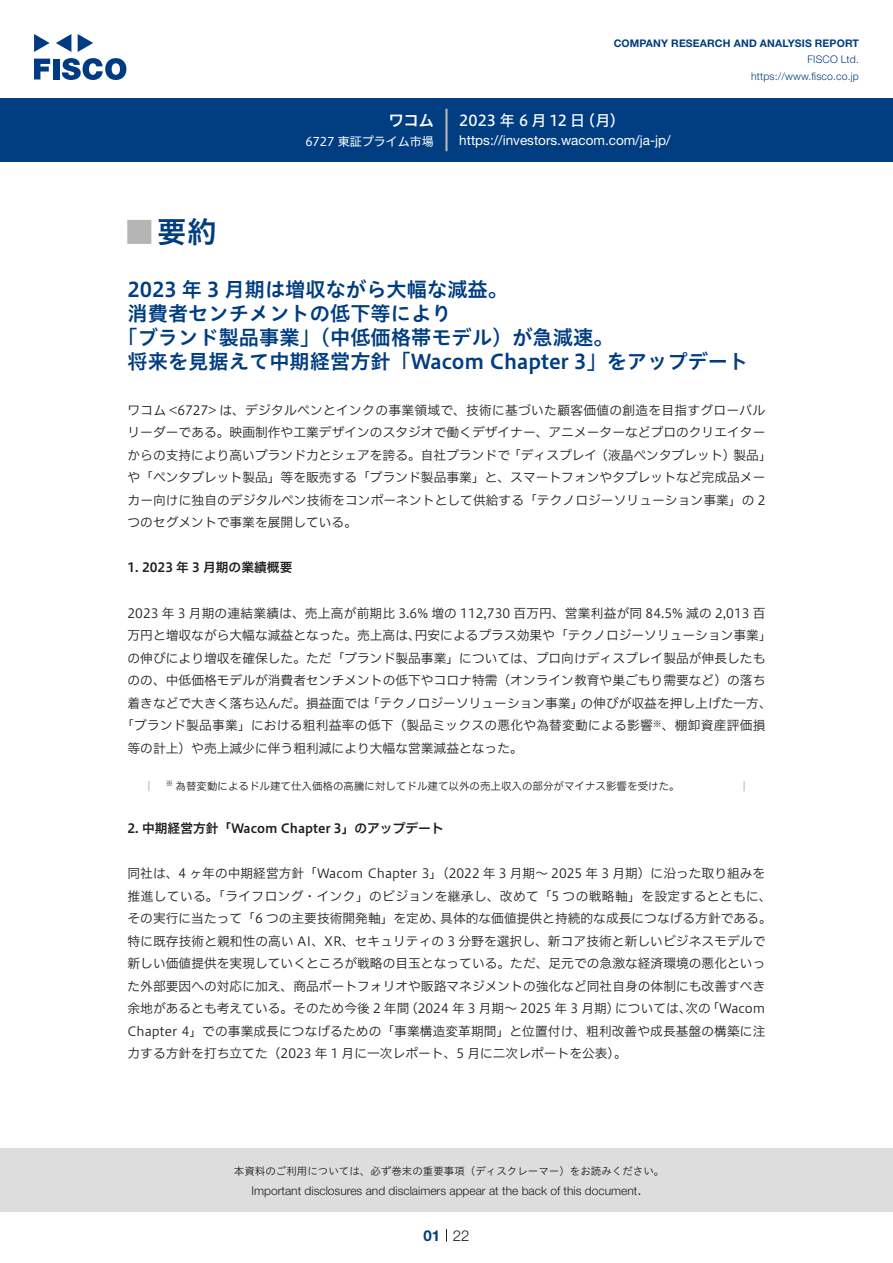
<style>
.page{position:relative;width:893px;height:1263px;background:#fff}
.page>*{position:absolute;margin:0;border:0;box-sizing:border-box;transform-origin:0 0}
.t1{font:30px "Hiragino UD Sans Std N W6";color:#003d81}
.t2{font:24px "Hiragino UD Sans Std N W6";color:#b5b5b6}
.t3{font:20.25px "Hiragino UD Sans Std W6";color:#003d81}
.t4{font:15px "Hiragino UD Sans F Std N W5";letter-spacing:.005em;color:#fff}
.t5{font:300 15px "Helvetica Neue LT Std";color:#231f20}
.t6{font:15px "Hiragino UD Sans F Std N W6";color:#fff}
.t7{font:700 15px "Helvetica Neue LT Std";color:#003d81}
.t8{font:13.5px "Helvetica Neue LT Std";color:#fff}
.t9{font:12.75px/22.5px "Hiragino UD Sans F Std N W3";color:#231f20}
.t10{font:12.75px/22.5px "Hiragino UD Sans F Std N W3";letter-spacing:.02em;color:#231f20}
.t11{font:12.75px "Hiragino UD Sans F Std N W3";letter-spacing:.03em;color:#231f20}
.t12{font:12.75px "Hiragino UD Sans F Std N W6";color:#231f20}
.t13{font:300 12px "Helvetica Neue LT Std";color:#231f20}
.t14{font:12px "Hiragino UD Sans F Std N W4";color:#fff}
.t15{font:10.5px "Hiragino UD Sans F Std N W3";color:#231f20}
.t16{font:10.5px "Hiragino UD Sans Std W3";color:#231f20}
.t17{font:700 10.5px "Helvetica Neue LT Std";letter-spacing:.015em;color:#003d81}
.t18{font:300 10.5px/16.5px "Helvetica Neue LT Std";letter-spacing:.015em;color:#003d81;text-align:right}
.t19{font:8.85px "Hiragino UD Sans F Std N W3";color:#231f20}
.t20{font:7.35px "Hiragino UD Sans F Std N W3";color:#231f20}
.s1{font-size:12.75px}
</style>
<div class="page">
<div style="left:0;top:1148px;width:893px;height:64px;background:#ddd"></div>
<svg style="left:34px;top:59px;width:16px;height:20px"></svg>
<div style="left:53px;top:59px;width:6px;height:20px;background:#003a83"></div>
<svg style="left:62px;top:58px;width:64px;height:22px"></svg>
<svg style="left:34px;top:34px;width:16px;height:18px"></svg>
<svg style="left:78px;top:34px;width:15px;height:18px"></svg>
<svg style="left:56px;top:34px;width:15px;height:18px"></svg>
<div style="left:0;top:98px;width:893px;height:64px;background:#003d81"></div>
<hr style="left:445px;top:109px;width:3px;height:42px;background:#b5b5b6">
<svg style="left:446px;top:1229px;width:1px;height:13px"></svg>
<svg style="left:148px;top:781px;width:2px;height:10px"></svg>
<svg style="left:743px;top:781px;width:2px;height:10px"></svg>
<p class="t6" style="left:389px;top:109px;width:46px">ワコム</p>
<p class="t14" style="left:305px;top:132px;width:130px">6727 東証プライム市場</p>
<p class="t17" style="left:614px;top:37px;width:247px">COMPANY RESEARCH AND ANALYSIS REPORT</p>
<p class="t18" style="left:751px;top:51px;width:109px">FISCO Ltd. https://www.fisco.co j p.</p>
<p class="t4" style="left:580px;top:109px;width:46px">（月(</p>
<p class="t4" style="left:459px;top:109px;width:127px">2023 年 6 月 12 日</p>
<p class="t8" style="left:459px;top:132px;width:213px">https://investors.wacom.com j a/ -jp/</p>
<h1 class="t1" style="left:157px;top:209px;width:61px">要約</h1>
<h2 class="t2" style="left:128px;top:213px;width:25px">█</h2>
<h3 class="t3" style="left:128px;top:274px;width:382px">2023 年 3 月期は増収ながら大幅な減益。</h3>
<h3 class="t3" style="left:128px;top:298px;width:325px">消費者センチメントの低下等により</h3>
<h3 class="t3" style="left:117px;top:322px;width:498px">「ブランド製品事業」（中低価格帯モデル）が急減速。</h3>
<h3 class="t3" style="left:128px;top:346px;width:622px">将来を見据えて中期経営方針「Wacom Chapter 3」をアップデート</h3>
<p class="t10" style="left:128px;top:398px;width:639px">ワコム &lt;6727&gt; は、デジタルペンとインクの事業領域で、技術に基づいた顧客価値の創造を目指すグローバル</p>
<p class="t9" style="left:128px;top:421px;width:639px">リーダーである。映画制作や工業デザインのスタジオで働くデザイナー、アニメーターなどプロのクリエイター</p>
<p class="t9" style="left:733px;top:443px;width:40px">製品「</p>
<p class="t9" style="left:128px;top:443px;width:639px">からの支持により高いブランド力とシェアを誇る。自社ブランドで<br>や「ペンタブレット製品」等を販売する「ブランド製品事業」と、スマートフォンやタブレットなど完成品メーカー向けに独自のデジタルペン技術をコンポーネントとして供給する「テクノロジーソリューション事業」の 2つのセグメントで事業を展開している。</p>
<p class="t12" style="left:128px;top:558px;width:166px">1. 2023 年 3 月期の業績概要</p>
<p class="t9" style="left:415px;top:601px;width:358px;text-indent:-287px">2023 年 3 月期の連結業績は、売上高が前期比 3.6% 増の 112,730 百万円、営業利益が同 84.5% 減の 2,013 百円安によるプラス効果や「テクノロジーソリューション事業「</p>
<p class="t9" style="left:508px;top:443px;width:91px">「ディスプレイ</p>
<p class="t9" style="left:595px;top:443px;width:142px">（液晶ペンタブレット）</p>
<p class="t9" style="left:128px;top:623px;width:295px">万円と増収ながら大幅な減益となった。売上高は、</p>
<p class="t9" style="left:128px;top:646px;width:639px">の伸びにより増収を確保した。ただ「ブランド製品事業」については、プロ向けディスプレイ製品が伸長したも</p>
<p class="t9" style="left:128px;top:668px;width:639px">のの、中低価格モデルが消費者センチメントの低下やコロナ特需（オンライン教育や巣ごもり需要など）の落ち</p>
<p class="t9" style="left:580px;top:691px;width:193px">の伸びが収益を押し上げた一方、</p>
<p class="t9" style="left:367px;top:691px;width:218px">「テクノロジーソリューション事業」</p>
<p class="t9" style="left:128px;top:691px;width:244px">着きなどで大きく落ち込んだ。損益面では</p>
<p class="t10" style="left:128px;top:713px;width:527px;text-indent:-6px">「ブランド製品事業」における粗利益率の低下（製品ミックスの悪化や為替変動による影響等の計上）や売上減少に伴う粗利減により大幅な営業減益となった。</p>
<p class="t15" style="left:176px;top:778px;width:505px">為替変動によるドル建て仕入価格の高騰に対してドル建て以外の売上収入の部分がマイナス影響を受けた。</p>
<p class="t10" style="left:675px;top:713px;width:92px">棚卸資産評価損</p>
<p class="t19" style="left:653px;top:717px;width:23px">※<span class="s1">、</span></p>
<p class="t20" style="left:166px;top:777px;width:9px">※</p>
<p class="t12" style="left:128px;top:819px;width:318px">2. 中期経営方針「Wacom Chapter 3」のアップデート</p>
<p class="t9" style="left:128px;top:861px;width:639px">同社は、4 ヶ年の中期経営方針「Wacom Chapter 3」（2022 年 3 月期～ 2025 年 3 月期）に沿った取り組みを</p>
<p class="t11" style="left:128px;top:886px;width:646px">推進している。「ライフロング・インク」のビジョンを継承し、改めて「5 つの戦略軸」を設定するとともに、</p>
<p class="t9" style="left:440px;top:906px;width:333px">具体的な価値提供と持続的な成長につなげる方針である。</p>
<p class="t9" style="left:128px;top:906px;width:318px">その実行に当たって「6 つの主要技術開発軸」を定め、</p>
<p class="t9" style="left:128px;top:929px;width:639px">特に既存技術と親和性の高い AI、XR、セキュリティの 3 分野を選択し、新コア技術と新しいビジネスモデルで</p>
<p class="t9" style="left:128px;top:951px;width:639px">新しい価値提供を実現していくところが戦略の目玉となっている。ただ、足元での急激な経済環境の悪化といっ</p>
<p class="t9" style="left:128px;top:974px;width:639px">た外部要因への対応に加え、商品ポートフォリオや販路マネジメントの強化など同社自身の体制にも改善すべき</p>
<p class="t9" style="left:706px;top:996px;width:60px">「Wacom</p>
<p class="t9" style="left:128px;top:996px;width:639px">余地があるとも考えている。そのため今後 2 年間<br>Chapter 4」での事業成長につなげるための「事業構造変革期間」と位置付け、粗利改善や成長基盤の構築に注力する方針を打ち立てた（2023 年 1 月に一次レポート、5 月に二次レポートを公表。(</p>
<p class="t9" style="left:405px;top:996px;width:216px">（2024 年 3 月期～ 2025 年 3 月期）</p>
<p class="t9" style="left:685px;top:996px;width:27px">次の</p>
<p class="t9" style="left:615px;top:996px;width:78px">については、</p>
<p class="t16" style="left:234px;top:1163px;width:432px">本資料のご利用については、必ず巻末の重要事項（ディスクレーマー）をお読みください。</p>
<p class="t5" style="left:637px;top:1180px;width:6px">.</p>
<p class="t13" style="left:251px;top:1183px;width:387px">Important disclosures and disclaimers appear at the back of this document</p>
<p class="t7" style="left:423px;top:1226px;width:18px">01</p>
<p class="t5" style="left:453px;top:1226px;width:18px">22</p>
</div>
